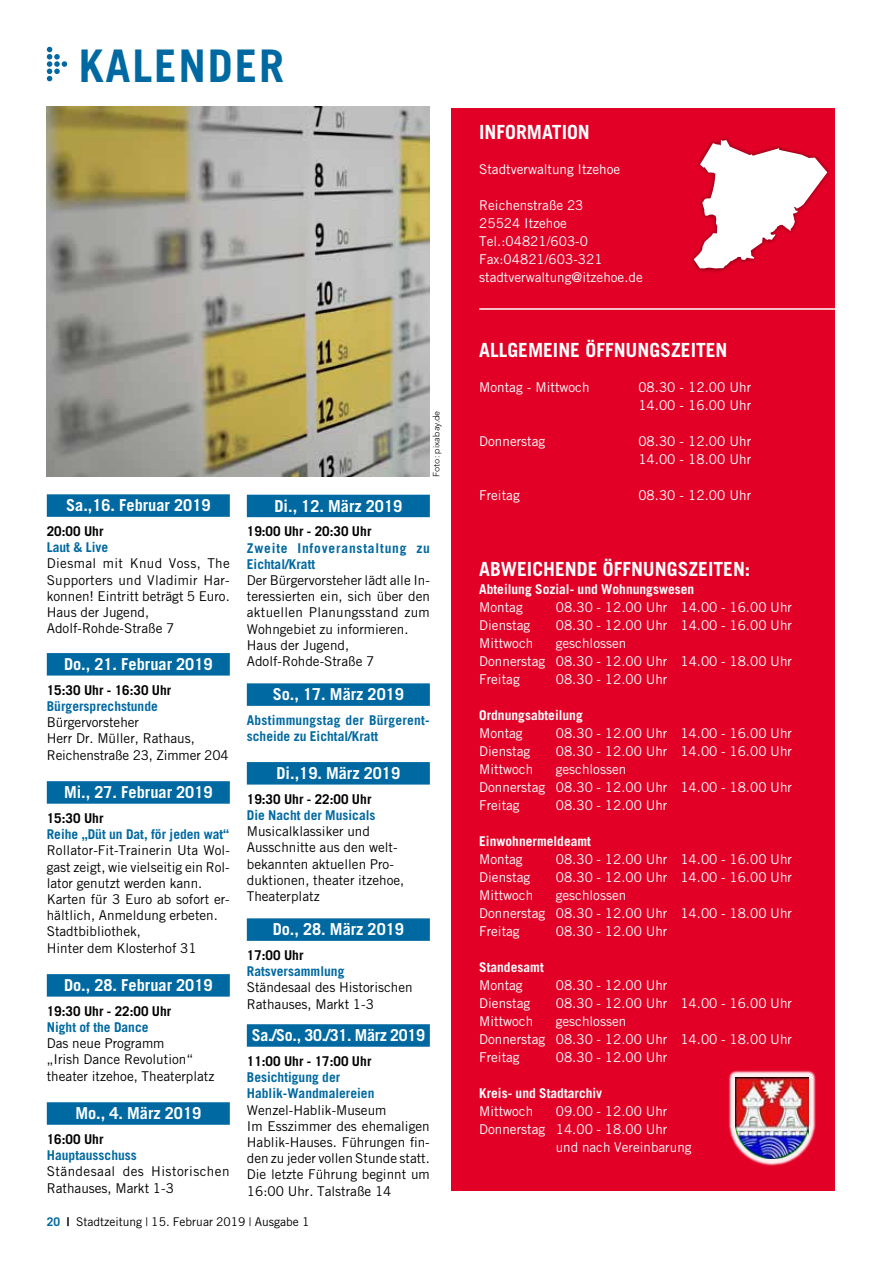
<style>
.page{position:relative;width:881px;height:1263px;background:#fff}
.page>*{position:absolute;margin:0;border:0;box-sizing:border-box;transform-origin:0 0}
.t1{font:700 45px "Trade Gothic LT";letter-spacing:.04em;color:#0069a1}
.t2{font:700 19.5px "Trade Gothic LT";color:#fff}
.t3{font:700 16.5px "Trade Gothic LT";color:#fff}
.t4{font:700 16.5px "Trade Gothic LT";letter-spacing:-.02em;color:#fff}
.t5{font:13.5px/18px "Trade Gothic LT";color:#fff}
.t6{font:13.5px/16.2px "Trade Gothic LT";color:#000}
.t7{font:700 13.5px/16.2px "Trade Gothic LT";color:#0069a1}
.t8{font:700 13.5px "Trade Gothic LT";color:#000}
.t9{font:700 13.5px "Trade Gothic LT";color:#fff}
.t10{font:13.5px/16.2px "Trade Gothic LT";letter-spacing:.035em;color:#000}
.t11{font:700 13.5px/16.2px "Trade Gothic LT";letter-spacing:.06em;color:#0069a1}
.t12{font:12px "Trade Gothic LT";color:#000}
.t13{font:300 9px "Avenir LT";color:#000}
.s1{font-weight:700;color:#0069a1}
.s2{font-weight:700}
</style>
<div class="page">
<div style="left:451px;top:108px;width:382px;height:1083px;background:#e20026"></div>
<div style="left:689px;top:136px;width:142px;height:137px;background:#000;opacity:.5"></div>
<svg style="left:693px;top:140px;width:134px;height:128px"></svg>
<hr style="left:479px;top:308px;width:401px;height:2px;background:#fff">
<div style="left:728px;top:1070px;width:87px;height:95px;background:#fff;opacity:.94"></div>
<img style="left:735px;top:1077px;width:73px;height:81px">
<div style="left:47px;top:494px;width:183px;height:23px;background:#0069a1"></div>
<div style="left:47px;top:653px;width:183px;height:22px;background:#0069a1"></div>
<div style="left:47px;top:781px;width:183px;height:23px;background:#0069a1"></div>
<div style="left:47px;top:974px;width:183px;height:23px;background:#0069a1"></div>
<div style="left:47px;top:1102px;width:183px;height:23px;background:#0069a1"></div>
<div style="left:247px;top:495px;width:182px;height:22px;background:#0069a1"></div>
<div style="left:247px;top:683px;width:182px;height:23px;background:#0069a1"></div>
<div style="left:247px;top:762px;width:182px;height:22px;background:#0069a1"></div>
<div style="left:247px;top:918px;width:182px;height:23px;background:#0069a1"></div>
<div style="left:247px;top:1024px;width:182px;height:23px;background:#0069a1"></div>
<svg style="left:47px;top:47px;width:20px;height:34px"></svg>
<img style="left:47px;top:106px;width:382px;height:371px">
<h1 class="t1" style="left:79px;top:38px;width:207px">kalender</h1>
<p class="t13" style="left:431px;top:477px;width:68px;rotate:-90deg">Foto: pixabay.de</p>
<p class="t3" style="left:66px;top:495px;width:146px">Sa.,16. Februar 2019</p>
<p class="t8" style="left:47px;top:523px;width:58px">20:00 Uhr</p>
<p class="t7" style="left:47px;top:539px;width:63px">Laut &amp; Live</p>
<p class="t6" style="left:47px;top:555px;width:184px">Diesmal mit Knud Voss, The<br>Supporters und Vladimir Har&shy;konnen! Eintritt beträgt 5 Euro.<br>Haus der Jugend,<br>Adolf-Rohde-Straße 7</p>
<p class="t3" style="left:64px;top:654px;width:150px">Do., 21. Februar 2019</p>
<p class="t8" style="left:47px;top:682px;width:126px">15:30 Uhr - 16:30 Uhr</p>
<p class="t7" style="left:47px;top:698px;width:112px">Bürgersprechstunde</p>
<p class="t6" style="left:47px;top:714px;width:183px">Bürgervorsteher<br>Herr Dr. Müller, Rathaus,<br>Reichenstraße 23, Zimmer 204</p>
<p class="t3" style="left:64px;top:782px;width:150px">Mi., 27. Februar 2019</p>
<p class="t8" style="left:47px;top:810px;width:58px">15:30 Uhr</p>
<p class="t7" style="left:47px;top:826px;width:184px">Reihe „Düt un Dat, för jeden wat“</p>
<p class="t6" style="left:47px;top:842px;width:184px">Rollator-Fit-Trainerin Uta Wol&shy;gast zeigt, wie vielseitig ein Rol&shy;lator genutzt werden kann.<br>Karten für 3 Euro ab sofort er&shy;hältlich, Anmeldung erbeten.<br>Stadtbibliothek,<br>Hinter dem Klosterhof 31</p>
<p class="t3" style="left:64px;top:975px;width:150px">Do., 28. Februar 2019</p>
<p class="t8" style="left:47px;top:1003px;width:126px">19:30 Uhr - 22:00 Uhr</p>
<p class="t7" style="left:47px;top:1019px;width:103px">Night of the Dance</p>
<p class="t6" style="left:47px;top:1035px;width:169px">Das neue Programm<br>„Irish Dance Revolution“ theater itzehoe, Theaterplatz</p>
<p class="t3" style="left:75px;top:1103px;width:127px">Mo., 4. März 2019</p>
<p class="t8" style="left:47px;top:1131px;width:58px">16:00 Uhr</p>
<p class="t7" style="left:47px;top:1147px;width:91px">Hauptausschuss</p>
<p class="t10" style="left:47px;top:1163px;width:184px">Ständesaal des Historischen<br>Rathauses, Markt 1-3</p>
<p class="t3" style="left:274px;top:496px;width:129px">Di., 12. März 2019</p>
<p class="t8" style="left:247px;top:523px;width:126px">19:00 Uhr - 20:30 Uhr</p>
<p class="t11" style="left:247px;top:539px;width:184px">Zweite Infoveranstaltung zu<br>Eichtal/Kratt</p>
<p class="t6" style="left:247px;top:572px;width:184px">Der Bürgervorsteher lädt alle In&shy;teressierten ein, sich über den aktuellen Planungsstand zum<br>Wohngebiet zu informieren.<br>Haus der Jugend,<br>Adolf-Rohde-Straße 7</p>
<p class="t3" style="left:272px;top:684px;width:133px">So., 17. März 2019</p>
<p class="t7" style="left:247px;top:712px;width:184px">Abstimmungstag der Bürgerent&shy;scheide zu Eichtal/Kratt</p>
<p class="t3" style="left:276px;top:763px;width:125px">Di.,19. März 2019</p>
<p class="t8" style="left:247px;top:791px;width:126px">19:30 Uhr - 22:00 Uhr</p>
<p class="t7" style="left:247px;top:807px;width:130px">Die Nacht der Musicals</p>
<p class="t6" style="left:247px;top:823px;width:159px">Musicalklassiker und<br>Ausschnitte aus den welt&shy;bekannten aktuellen Pro&shy;duktionen, theater itzehoe,<br>Theaterplatz</p>
<p class="t3" style="left:272px;top:919px;width:133px">Do., 28. März 2019</p>
<p class="t8" style="left:247px;top:947px;width:58px">17:00 Uhr</p>
<p class="t7" style="left:247px;top:963px;width:99px">Ratsversammlung</p>
<p class="t6" style="left:247px;top:979px;width:167px">Ständesaal des Historischen<br>Rathauses, Markt 1-3</p>
<p class="t4" style="left:252px;top:1025px;width:175px">Sa./So., 30./31. März 2019</p>
<p class="t8" style="left:247px;top:1053px;width:126px">11:00 Uhr - 17:00 Uhr</p>
<p class="t7" style="left:247px;top:1069px;width:129px">Besichtigung der<br>Hablik-Wandmalereien</p>
<p class="t6" style="left:247px;top:1101px;width:184px">Wenzel-Hablik-Museum<br>Im Esszimmer des ehemaligen<br>Hablik-Hauses. Führungen fin&shy;den zu jeder vollen Stunde statt.<br>Die letzte Führung beginnt um<br>16:00 Uhr. Talstraße 14</p>
<p class="t12" style="left:47px;top:1214px;width:264px"><span class="s1">20</span> <span class="s2">|</span> Stadtzeitung | 15. Februar 2019 | Ausgabe 1</p>
<h2 class="t2" style="left:479px;top:120px;width:112px">Information</h2>
<p class="t5" style="left:479px;top:160px;width:142px">Stadtverwaltung Itzehoe</p>
<p class="t5" style="left:479px;top:196px;width:165px">Reichenstraße 23<br>25524 Itzehoe<br>Tel.:04821/603-0<br>Fax:04821/603-321 stadtverwaltung@itzehoe.de</p>
<h2 class="t2" style="left:479px;top:338px;width:250px">Allgemeine Öffnungszeiten</h2>
<p class="t5" style="left:479px;top:378px;width:112px">Montag - Mittwoch</p>
<p class="t5" style="left:638px;top:378px;width:114px">08.30 - 12.00 Uhr<br>14.00 - 16.00 Uhr</p>
<p class="t5" style="left:479px;top:432px;width:68px">Donnerstag</p>
<p class="t5" style="left:638px;top:432px;width:114px">08.30 - 12.00 Uhr<br>14.00 - 18.00 Uhr</p>
<p class="t5" style="left:479px;top:486px;width:42px">Freitag</p>
<p class="t5" style="left:638px;top:486px;width:114px">08.30 - 12.00 Uhr</p>
<h2 class="t2" style="left:479px;top:557px;width:272px">Abweichende Öffnungszeiten:</h2>
<p class="t9" style="left:479px;top:581px;width:216px">Abteilung Sozial- und Wohnungswesen</p>
<p class="t5" style="left:479px;top:598px;width:45px">Montag</p>
<p class="t5" style="left:555px;top:598px;width:238px">08.30 - 12.00 Uhr 14.00 - 16.00 Uhr</p>
<p class="t5" style="left:479px;top:616px;width:53px">Dienstag</p>
<p class="t5" style="left:555px;top:616px;width:238px">08.30 - 12.00 Uhr 14.00 - 16.00 Uhr</p>
<p class="t5" style="left:479px;top:634px;width:55px">Mittwoch</p>
<p class="t5" style="left:479px;top:634px;width:314px;text-indent:77px">geschlossen<br>Donnerstag 08.30 - 12.00 Uhr 14.00 - 18.00 Uhr<br>Freitag</p>
<p class="t5" style="left:555px;top:670px;width:113px">08.30 - 12.00 Uhr</p>
<p class="t9" style="left:479px;top:707px;width:105px">Ordnungsabteilung</p>
<p class="t5" style="left:479px;top:724px;width:45px">Montag</p>
<p class="t5" style="left:555px;top:724px;width:238px">08.30 - 12.00 Uhr 14.00 - 16.00 Uhr</p>
<p class="t5" style="left:479px;top:742px;width:53px">Dienstag</p>
<p class="t5" style="left:555px;top:742px;width:238px">08.30 - 12.00 Uhr 14.00 - 16.00 Uhr</p>
<p class="t5" style="left:479px;top:760px;width:55px">Mittwoch</p>
<p class="t5" style="left:479px;top:760px;width:314px;text-indent:77px">geschlossen<br>Donnerstag 08.30 - 12.00 Uhr 14.00 - 18.00 Uhr<br>Freitag</p>
<p class="t5" style="left:555px;top:796px;width:113px">08.30 - 12.00 Uhr</p>
<p class="t9" style="left:479px;top:833px;width:113px">Einwohnermeldeamt</p>
<p class="t5" style="left:479px;top:850px;width:45px">Montag</p>
<p class="t5" style="left:555px;top:850px;width:238px">08.30 - 12.00 Uhr 14.00 - 16.00 Uhr</p>
<p class="t5" style="left:479px;top:868px;width:53px">Dienstag</p>
<p class="t5" style="left:555px;top:868px;width:238px">08.30 - 12.00 Uhr 14.00 - 16.00 Uhr</p>
<p class="t5" style="left:479px;top:886px;width:55px">Mittwoch</p>
<p class="t5" style="left:479px;top:886px;width:314px;text-indent:77px">geschlossen<br>Donnerstag 08.30 - 12.00 Uhr 14.00 - 18.00 Uhr<br>Freitag</p>
<p class="t5" style="left:555px;top:922px;width:113px">08.30 - 12.00 Uhr</p>
<p class="t9" style="left:479px;top:959px;width:66px">Standesamt</p>
<p class="t5" style="left:479px;top:976px;width:45px">Montag</p>
<p class="t5" style="left:555px;top:976px;width:113px">08.30 - 12.00 Uhr</p>
<p class="t5" style="left:479px;top:994px;width:53px">Dienstag</p>
<p class="t5" style="left:555px;top:994px;width:238px">08.30 - 12.00 Uhr 14.00 - 16.00 Uhr</p>
<p class="t5" style="left:479px;top:1012px;width:55px">Mittwoch</p>
<p class="t5" style="left:479px;top:1012px;width:314px;text-indent:77px">geschlossen<br>Donnerstag 08.30 - 12.00 Uhr 14.00 - 18.00 Uhr<br>Freitag</p>
<p class="t5" style="left:555px;top:1048px;width:113px">08.30 - 12.00 Uhr</p>
<p class="t9" style="left:479px;top:1085px;width:124px">Kreis- und Stadtarchiv</p>
<p class="t5" style="left:479px;top:1102px;width:55px">Mittwoch</p>
<p class="t5" style="left:555px;top:1102px;width:113px">09.00 - 12.00 Uhr</p>
<p class="t5" style="left:479px;top:1120px;width:190px">Donnerstag 14.00 - 18.00 Uhr</p>
<p class="t5" style="left:555px;top:1138px;width:137px">und nach Vereinbarung</p>
</div>
